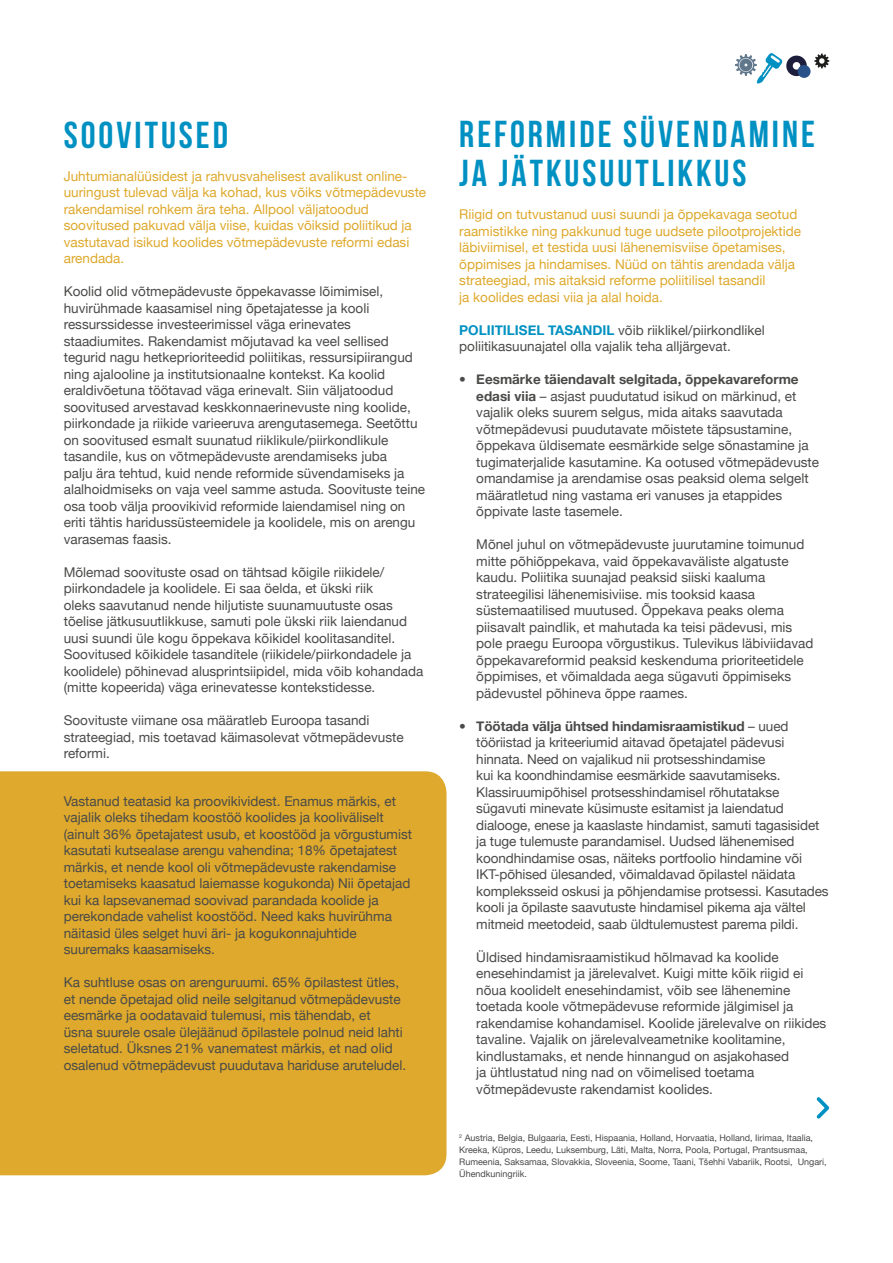
<style>
.page{position:relative;width:893px;height:1263px;background:#fff}
.page>*{position:absolute;margin:0;border:0;box-sizing:border-box;transform-origin:0 0}
.t1{font:700 37.5px/39px "Bebas Neue";letter-spacing:.08em;color:#0091c2}
.t2{font:13.5px/16.5px "Helvetica Neue";color:#4a4a49}
.t3{font:13.5px/16.5px "Helvetica Neue";color:#dea92c}
.t4{font:9px/12px "Helvetica Neue";color:#4a4a49}
.s1{font-weight:700;color:#0091c2}
.s2{font-weight:700}
</style>
<div class="page">
<svg style="left:735px;top:53px;width:72px;height:31px"></svg>
<div style="left:798px;top:65px;width:13px;height:13px;background:#285189;border-radius:50%"></div>
<svg style="left:814px;top:54px;width:15px;height:14px"></svg>
<div style="left:0;top:771px;width:446px;height:404px;background:#dea92c"></div>
<svg style="left:816px;top:1097px;width:14px;height:22px"></svg>
<h1 class="t1" style="left:64px;top:115px;width:166px">SOOVITUSED</h1>
<p class="t3" style="left:64px;top:167px;width:364px">Juhtumianalüüsidest ja rahvusvahelisest avalikust online&shy;uuringust tulevad välja ka kohad, kus võiks võtmepädevuste rakendamisel rohkem ära teha. Allpool väljatoodud soovitused pakuvad välja viise, kuidas võiksid poliitikud ja vastutavad isikud koolides võtmepädevuste reformi edasi arendada.</p>
<p class="t2" style="left:64px;top:282px;width:363px">Koolid olid võtmepädevuste õppekavasse lõimimisel, huvirühmade kaasamisel ning õpetajatesse ja kooli ressurssidesse investeerimissel väga erinevates staadiumites. Rakendamist mõjutavad ka veel sellised tegurid nagu hetkeprioriteedid poliitikas, ressursipiirangud ning ajalooline ja institutsionaalne kontekst. Ka koolid eraldivõetuna töötavad väga erinevalt. Siin väljatoodud soovitused arvestavad keskkonnaerinevuste ning koolide, piirkondade ja riikide varieeruva arengutasemega. Seetõttu on soovitused esmalt suunatud riiklikule/piirkondlikule tasandile, kus on võtmepädevuste arendamiseks juba<br>palju ära tehtud, kuid nende reformide süvendamiseks ja alalhoidmiseks on vaja veel samme astuda. Soovituste teine osa toob välja proovikivid reformide laiendamisel ning on eriti tähtis haridussüsteemidele ja koolidele, mis on arengu varasemas faasis.</p>
<p class="t2" style="left:64px;top:563px;width:361px">Mõlemad soovituste osad on tähtsad kõigile riikidele/ piirkondadele ja koolidele. Ei saa öelda, et ükski riik<br>oleks saavutanud nende hiljutiste suunamuutuste osas tõelise jätkusuutlikkuse, samuti pole ükski riik laiendanud uusi suundi üle kogu õppekava kõikidel koolitasanditel.<br>Soovitused kõikidele tasanditele (riikidele/piirkondadele ja koolidele) põhinevad alusprintsiipidel, mida võib kohandada (mitte kopeerida) väga erinevatesse kontekstidesse.</p>
<p class="t2" style="left:64px;top:711px;width:341px">Soovituste viimane osa määratleb Euroopa tasandi strateegiad, mis toetavad käimasolevat võtmepädevuste reformi.</p>
<p class="t2" style="left:64px;top:792px;width:350px">Vastanud teatasid ka proovikividest. Enamus märkis, et vajalik oleks tihedam koostöö koolides ja kooliväliselt (ainult 36% õpetajatest usub, et koostööd ja võrgustumist kasutati kutsealase arengu vahendina; 18% õpetajatest märkis, et nende kool oli võtmepädevuste rakendamise toetamiseks kaasatud laiemasse kogukonda) Nii õpetajad kui ka lapsevanemad soovivad parandada koolide ja perekondade vahelist koostööd. Need kaks huvirühma näitasid üles selget huvi äri- ja kogukonnajuhtide suuremaks kaasamiseks.</p>
<p class="t2" style="left:64px;top:973px;width:344px">Ka suhtluse osas on arenguruumi. 65% õpilastest ütles, et nende õpetajad olid neile selgitanud võtmepädevuste eesmärke ja oodatavaid tulemusi, mis tähendab, et<br>üsna suurele osale ülejäänud õpilastele polnud neid lahti seletatud. Üksnes 21% vanematest märkis, et nad olid osalenud võtmepädevust puudutava hariduse aruteludel.</p>
<h1 class="t1" style="left:459px;top:114px;width:357px">REFORMIDE SÜVENDAMINE<br>JA JÄTKUSUUTLIKKUS</h1>
<p class="t3" style="left:459px;top:205px;width:343px">Riigid on tutvustanud uusi suundi ja õppekavaga seotud raamistikke ning pakkunud tuge uudsete pilootprojektide läbiviimisel, et testida uusi lähenemisviise õpetamises, õppimises ja hindamises. Nüüd on tähtis arendada välja strateegiad, mis aitaksid reforme poliitilisel tasandil<br>ja koolides edasi viia ja alal hoida.</p>
<p class="t2" style="left:459px;top:321px;width:307px"><span class="s1">POLIITILISEL TASANDIL</span> võib riiklikel/piirkondlikel poliitikasuunajatel olla vajalik teha alljärgevat.</p>
<p class="t2" style="left:476px;top:370px;width:344px;text-indent:-17px">• <span class="s2">Eesmärke täiendavalt selgitada, õppekavareforme edasi viia</span> – asjast puudutatud isikud on märkinud, et vajalik oleks suurem selgus, mida aitaks saavutada võtmepädevusi puudutavate mõistete täpsustamine, õppekava üldisemate eesmärkide selge sõnastamine ja tugimaterjalide kasutamine. Ka ootused võtmepädevuste omandamise ja arendamise osas peaksid olema selgelt määratletud ning vastama eri vanuses ja etappides õppivate laste tasemele.</p>
<p class="t2" style="left:476px;top:535px;width:339px">Mõnel juhul on võtmepädevuste juurutamine toimunud mitte põhiõppekava, vaid õppekavaväliste algatuste kaudu. Poliitika suunajad peaksid siiski kaaluma strateegilisi lähenemisiviise. mis tooksid kaasa süstemaatilised muutused. Õppekava peaks olema piisavalt paindlik, et mahutada ka teisi pädevusi, mis pole praegu Euroopa võrgustikus. Tulevikus läbiviidavad õppekavareformid peaksid keskenduma prioriteetidele õppimises, et võimaldada aega sügavuti õppimiseks pädevustel põhineva õppe raames.</p>
<p class="t2" style="left:476px;top:716px;width:354px;text-indent:-17px">• <span class="s2">Töötada välja ühtsed hindamisraamistikud</span> – uued tööriistad ja kriteeriumid aitavad õpetajatel pädevusi hinnata. Need on vajalikud nii protsesshindamise<br>kui ka koondhindamise eesmärkide saavutamiseks.<br>Klassiruumipõhisel protsesshindamisel rõhutatakse sügavuti minevate küsimuste esitamist ja laiendatud dialooge, enese ja kaaslaste hindamist, samuti tagasisidet ja tuge tulemuste parandamisel. Uudsed lähenemised koondhindamise osas, näiteks portfoolio hindamine või IKT-põhised ülesanded, võimaldavad õpilastel näidata kompleksseid oskusi ja põhjendamise protsessi. Kasutades kooli ja õpilaste saavutuste hindamisel pikema aja vältel mitmeid meetodeid, saab üldtulemustest parema pildi.</p>
<p class="t2" style="left:476px;top:947px;width:352px">Üldised hindamisraamistikud hõlmavad ka koolide enesehindamist ja järelevalvet. Kuigi mitte kõik riigid ei nõua koolidelt enesehindamist, võib see lähenemine toetada koole võtmepädevuse reformide jälgimisel ja rakendamise kohandamisel. Koolide järelevalve on riikides tavaline. Vajalik on järelevalveametnike koolitamine, kindlustamaks, et nende hinnangud on asjakohased<br>ja ühtlustatud ning nad on võimelised toetama võtmepädevuste rakendamist koolides.</p>
<p class="t4" style="left:459px;top:1131px;width:369px"><sup>2</sup> Austria, Belgia, Bulgaaria, Eesti, Hispaania, Holland, Horvaatia, Holland, Iirimaa, Itaalia, Kreeka, Küpros, Leedu, Luksemburg, Läti, Malta, Norra, Poola, Portugal, Prantsusmaa, Rumeenia, Saksamaa, Slovakkia, Sloveenia, Soome, Taani, Tšehhi Vabariik, Rootsi, Ungari, Ühendkuningriik.</p>
</div>
